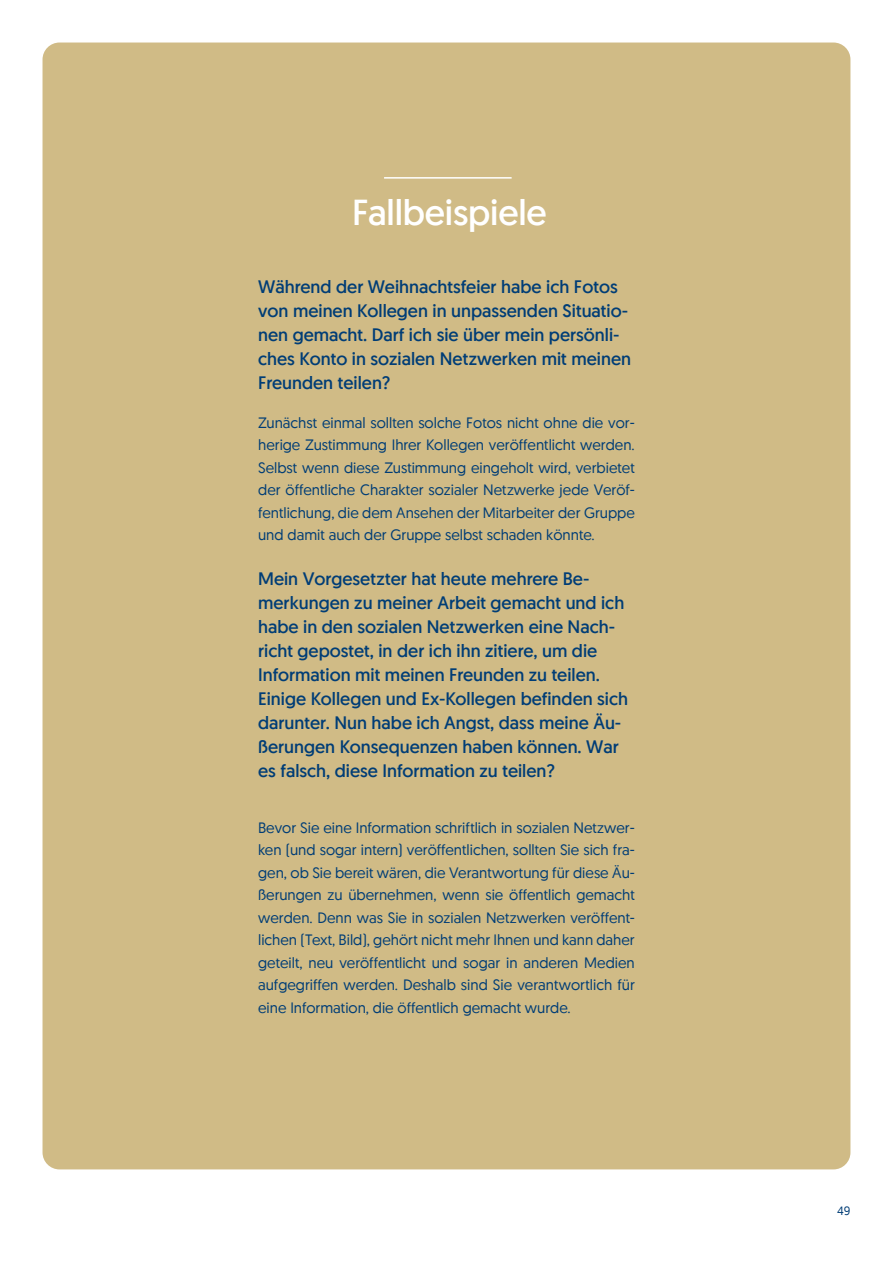
<style>
.page{position:relative;width:893px;height:1263px;background:#fff}
.page>*{position:absolute;margin:0;border:0;box-sizing:border-box;transform-origin:0 0}
.t1{font:36px "Geomanist News";letter-spacing:-.005em;color:#fff}
.H5_-_Subheadline{font:18px/24px "Geomanist News";color:#003d76}
.copy{font:15px/22.5px "Geomanist";color:#003d76;text-align:justify}
.t2{font:12px "Geomanist";color:#003d76}
</style>
<div class="page">
<div style="left:43px;top:43px;width:807px;height:1126px;background:#d0bb86;border-radius:17px"></div>
<hr style="left:384px;top:177px;width:128px;height:2px;background:#fff">
<h1 class="t1" style="left:352px;top:189px;width:196px">Fallbeispiele</h1>
<p class="H5_-_Subheadline" style="left:258px;top:274px;width:375px">Während der Weihnachtsfeier habe ich Fotos von meinen Kollegen in unpassenden Situatio&shy;nen gemacht. Darf ich sie über mein persönli&shy;ches Konto in sozialen Netzwerken mit meinen Freunden teilen?</p>
<p class="copy" style="left:258px;top:411px;width:378px">Zunächst einmal sollten solche Fotos nicht ohne die vor&shy;herige Zustimmung Ihrer Kollegen veröffentlicht werden.<br>Selbst wenn diese Zustimmung eingeholt wird, verbietet der öffentliche Charakter sozialer Netzwerke jede Veröf&shy;fentlichung, die dem Ansehen der Mitarbeiter der Gruppe und damit auch der Gruppe selbst schaden könnte.</p>
<p class="H5_-_Subheadline" style="left:258px;top:566px;width:371px">Mein Vorgesetzter hat heute mehrere Be&shy;merkungen zu meiner Arbeit gemacht und ich habe in den sozialen Netzwerken eine Nach&shy;richt gepostet, in der ich ihn zitiere, um die Information mit meinen Freunden zu teilen.<br>Einige Kollegen und Ex-Kollegen befinden sich darunter. Nun habe ich Angst, dass meine Äu&shy;ßerungen Konsequenzen haben können. War es falsch, diese Information zu teilen?</p>
<p class="copy" style="left:258px;top:816px;width:378px">Bevor Sie eine Information schriftlich in sozialen Netzwer&shy;ken (und sogar intern) veröffentlichen, sollten Sie sich fra&shy;gen, ob Sie bereit wären, die Verantwortung für diese Äu&shy;ßerungen zu übernehmen, wenn sie öffentlich gemacht werden. Denn was Sie in sozialen Netzwerken veröffent&shy;lichen (Text, Bild), gehört nicht mehr Ihnen und kann daher geteilt, neu veröffentlicht und sogar in anderen Medien aufgegriffen werden. Deshalb sind Sie verantwortlich für eine Information, die öffentlich gemacht wurde.</p>
<p class="t2" style="left:837px;top:1203px;width:15px">49</p>
</div>
